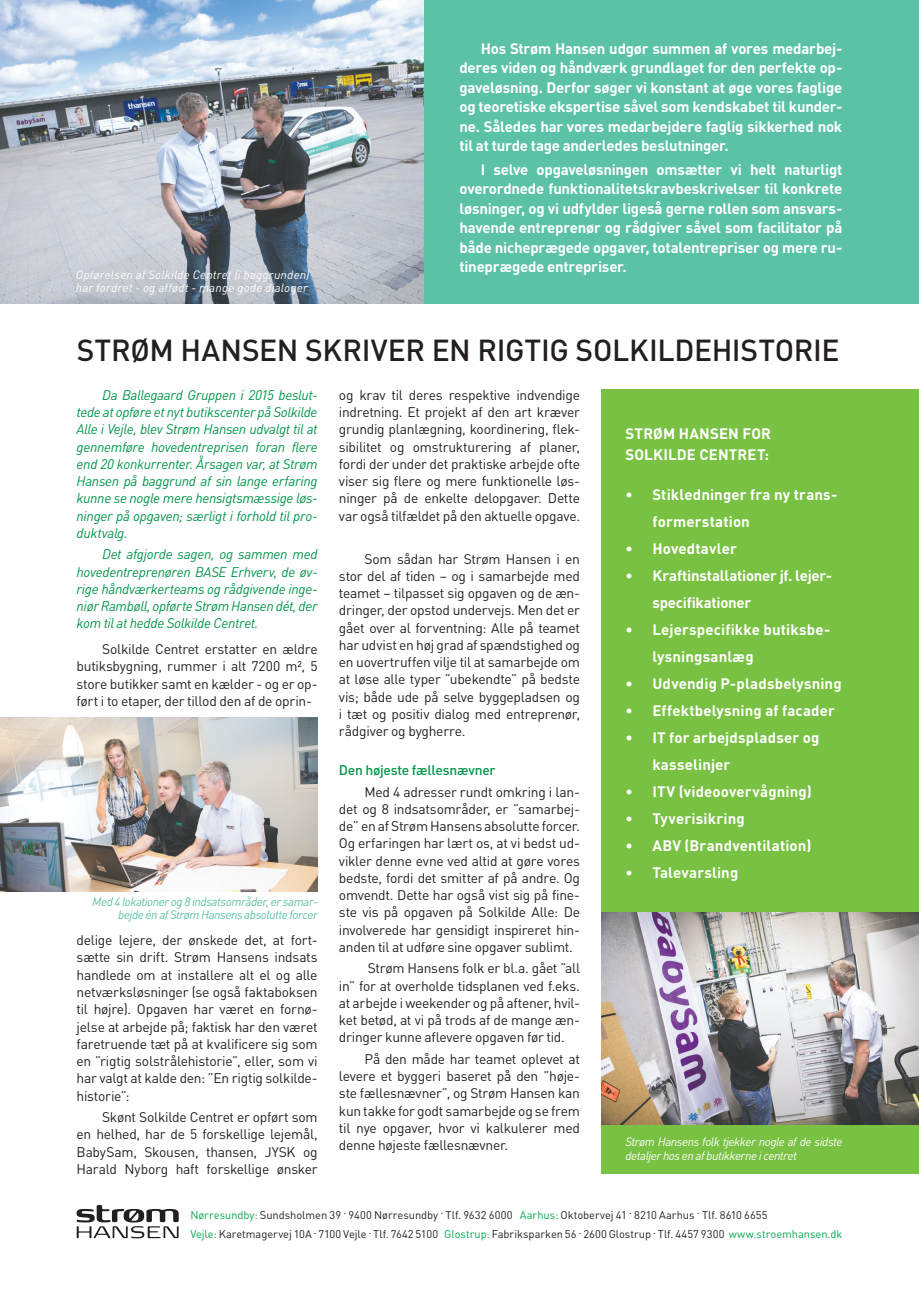
<style>
.page{position:relative;width:919px;height:1289px;background:#fff}
.page>*{position:absolute;margin:0;border:0;box-sizing:border-box;transform-origin:0 0}
.t1{font:500 30px "DIN Pro";letter-spacing:-.01em;color:#231f20}
.t2{font:700 15px/19.5px "DIN Pro";letter-spacing:.005em;color:#fff}
.t3{font:700 15px/27px "DIN Pro";letter-spacing:-.015em;color:#fff}
.t4{font:13.8px/17.2px "DIN Pro";letter-spacing:-.02em;color:#231f20;text-align:justify}
.t5{font:italic 13.8px/17.2px "DIN Pro";letter-spacing:-.02em;color:#009549;text-align:justify}
.t6{font:500 13.8px "DIN Pro";letter-spacing:-.02em;color:#009549}
.t7{font:italic 12px/13.5px "DIN Pro";letter-spacing:.005em;color:#fff}
.t8{font:italic 12px/13.5px "DIN Pro";letter-spacing:-.035em;color:#5bc2a5;text-align:right}
.t9{font:italic 12px/13.5px "DIN Pro";letter-spacing:-.035em;color:#fff}
.t10{font:11.1px/19.5px "DIN Pro";letter-spacing:-.005em;color:#231f20}
.s1{color:#00a94e}
</style>
<div class="page">
<svg style="left:77px;top:1205px;width:102px;height:33px"></svg>
<div style="left:413px;top:0;width:505px;height:303px;background:#5bc2a5"></div>
<div style="left:601px;top:389px;width:317px;height:785px;background:#79c142"></div>
<img style="left:0;top:718px;width:317px;height:173px">
<img style="left:0;top:0;width:423px;height:303px">
<img style="left:601px;top:912px;width:317px;height:212px">
<p class="t7" style="left:76px;top:266px;width:235px">Opførelsen af Solkilde Centret (i baggrunden) har fordret - og affødt - mange gode dialoger</p>
<p class="t2" style="left:459px;top:37px;width:384px;text-align:justify;text-indent:21px">Hos Strøm Hansen udgør summen af vores medarbej&shy;deres viden og håndværk grundlaget for den perfekte op&shy;gaveløsning. Derfor søger vi konstant at øge vores faglige og teoretiske ekspertise såvel som kendskabet til kunder&shy;ne. Således har vores medarbejdere faglig sikkerhed nok til at turde tage anderledes beslutninger.</p>
<p class="t2" style="left:459px;top:158px;width:384px;text-align:justify;text-indent:21px">I selve opgaveløsningen omsætter vi helt naturligt overordnede funktionalitetskravbeskrivelser til konkrete løsninger, og vi udfylder ligeså gerne rollen som ansvars&shy;havende entreprenør og rådgiver såvel som facilitator på både nicheprægede opgaver, totalentrepriser og mere ru&shy;tineprægede entrepriser.</p>
<h1 class="t1" style="left:77px;top:326px;width:764px">STRØM HANSEN SKRIVER EN RIGTIG SOLKILDEHISTORIE</h1>
<p class="t5" style="left:77px;top:385px;width:242px;text-indent:26px">Da Ballegaard Gruppen i 2015 beslut&shy;tede at opføre et nyt butikscenter på Solkilde Alle i Vejle, blev Strøm Hansen udvalgt til at gennemføre hovedentreprisen foran flere end 20 konkurrenter. Årsagen var, at Strøm Hansen på baggrund af sin lange erfaring kunne se nogle mere hensigtsmæssige løs&shy;ninger på opgaven; særligt i forhold til pro&shy;duktvalg.</p>
<p class="t5" style="left:77px;top:544px;width:242px;text-indent:26px">Det afgjorde sagen, og sammen med hovedentreprenøren BASE Erhverv, de øv&shy;rige håndværkerteams og rådgivende inge&shy;niør Rambøll, opførte Strøm Hansen dét, der kom til at hedde Solkilde Centret.</p>
<p class="t4" style="left:77px;top:639px;width:242px;text-indent:26px">Solkilde Centret erstatter en ældre butiksbygning, rummer i alt 7200 m2, 5 store butikker samt en kælder - og er op&shy;ført i to etaper, der tillod den af de oprin-</p>
<p class="t4" style="left:339px;top:385px;width:242px">og krav til deres respektive indvendige indretning. Et projekt af den art kræver grundig planlægning, koordinering, flek&shy;sibilitet og omstrukturering af planer, fordi der under det praktiske arbejde ofte viser sig flere og mere funktionelle løs&shy;ninger på de enkelte delopgaver. Dette var også tilfældet på den aktuelle opgave.</p>
<p class="t4" style="left:339px;top:548px;width:242px;text-indent:26px">Som sådan har Strøm Hansen i en stor del af tiden – og i samarbejde med teamet – tilpasset sig opgaven og de æn&shy;dringer, der opstod undervejs. Men det er gået over al forventning: Alle på teamet har udvist en høj grad af spændstighed og en uovertruffen vilje til at samarbejde om at løse alle typer ”ubekendte” på bedste vis; både ude på selve byggepladsen og i tæt og positiv dialog med entreprenør, rådgiver og bygherre.</p>
<p class="t6" style="left:339px;top:758px;width:158px">Den højeste fællesnævner</p>
<p class="t4" style="left:339px;top:781px;width:242px;text-indent:26px">Med 4 adresser rundt omkring i lan&shy;det og 8 indsatsområder, er ”samarbej&shy;de” en af Strøm Hansens absolutte forcer.<br>Og erfaringen har lært os, at vi bedst ud&shy;vikler denne evne ved altid at gøre vores bedste, fordi det smitter af på andre. Og omvendt. Dette har også vist sig på fine&shy;ste vis på opgaven på Solkilde Alle: De involverede har gensidigt inspireret hin&shy;anden til at udføre sine opgaver sublimt.</p>
<p class="t4" style="left:339px;top:958px;width:242px;text-indent:29px">Strøm Hansens folk er bl.a. gået ”all in” for at overholde tidsplanen ved f.eks. at arbejde i weekender og på aftener, hvil&shy;ket betød, at vi på trods af de mange æn&shy;dringer kunne aflevere opgaven før tid.</p>
<p class="t4" style="left:339px;top:1048px;width:242px;text-indent:26px">På den måde har teamet oplevet at levere et byggeri baseret på den ”høje&shy;ste fællesnævner”, og Strøm Hansen kan kun takke for godt samarbejde og se frem til nye opgaver, hvor vi kalkulerer med denne højeste fællesnævner.</p>
<p class="t2" style="left:625px;top:421px;width:147px;line-height:21px">STRØM HANSEN FOR<br>SOLKILDE CENTRET:</p>
<p class="t2" style="left:652px;top:479px;width:186px;line-height:27px;text-indent:-27px">• Stikledninger fra ny trans&shy;formerstation</p>
<p class="t2" style="left:625px;top:537px;width:113px">• Hovedtavler</p>
<p class="t3" style="left:652px;top:560px;width:181px;text-indent:-27px">• Kraftinstallationer jf. lejer&shy;specifikationer</p>
<p class="t2" style="left:652px;top:614px;width:179px;line-height:27px;text-indent:-27px">• Lejerspecifikke butiksbe&shy;lysningsanlæg</p>
<p class="t2" style="left:625px;top:672px;width:218px">• Udvendig P-pladsbelysning</p>
<p class="t2" style="left:625px;top:699px;width:211px">• Effektbelysning af facader</p>
<p class="t2" style="left:652px;top:722px;width:168px;line-height:27px;text-indent:-27px">• IT for arbejdspladser og kasselinjer</p>
<p class="t2" style="left:625px;top:780px;width:188px">• ITV (videoovervågning)</p>
<p class="t2" style="left:625px;top:807px;width:121px">• Tyverisikring</p>
<p class="t2" style="left:625px;top:834px;width:187px">• ABV (Brandventilation)</p>
<p class="t2" style="left:625px;top:861px;width:114px">• Talevarsling</p>
<p class="t8" style="left:92px;top:893px;width:227px">Med 4 lokationer og 8 indsatsområder, er samar&shy;bejde én af Strøm Hansens absolutte forcer</p>
<p class="t4" style="left:77px;top:930px;width:242px">delige lejere, der ønskede det, at fort&shy;sætte sin drift. Strøm Hansens indsats handlede om at installere alt el og alle netværksløsninger (se også faktaboksen til højre). Opgaven har været en fornø&shy;jelse at arbejde på; faktisk har den været faretruende tæt på at kvalificere sig som en ”rigtig solstrålehistorie”, eller, som vi har valgt at kalde den: ”En rigtig solkilde&shy;historie”:</p>
<p class="t4" style="left:77px;top:1107px;width:242px;text-indent:26px">Skønt Solkilde Centret er opført som en helhed, har de 5 forskellige lejemål, BabySam, Skousen, thansen, JYSK og Harald Nyborg haft forskellige ønsker</p>
<p class="t9" style="left:625px;top:1133px;width:218px">Strøm Hansens folk tjekker nogle af de sidste detaljer hos en af butikkerne i centret</p>
<p class="t10" style="left:190px;top:1203px;width:653px"><span class="s1">Nørresundby:</span> Sundsholmen 39 . 9400 Nørresundby . Tlf. 9632 6000 <span class="s1">Aarhus:</span> Oktobervej 41 . 8210 Aarhus . Tlf. 8610 6655<br><span class="s1">Vejle:</span> Karetmagervej 10A . 7100 Vejle . Tlf. 7642 5100 <span class="s1">Glostrup:</span> Fabriksparken 56 . 2600 Glostrup . Tlf. 4457 9300 <span class="s1">www.stroemhansen.dk</span></p>
</div>
